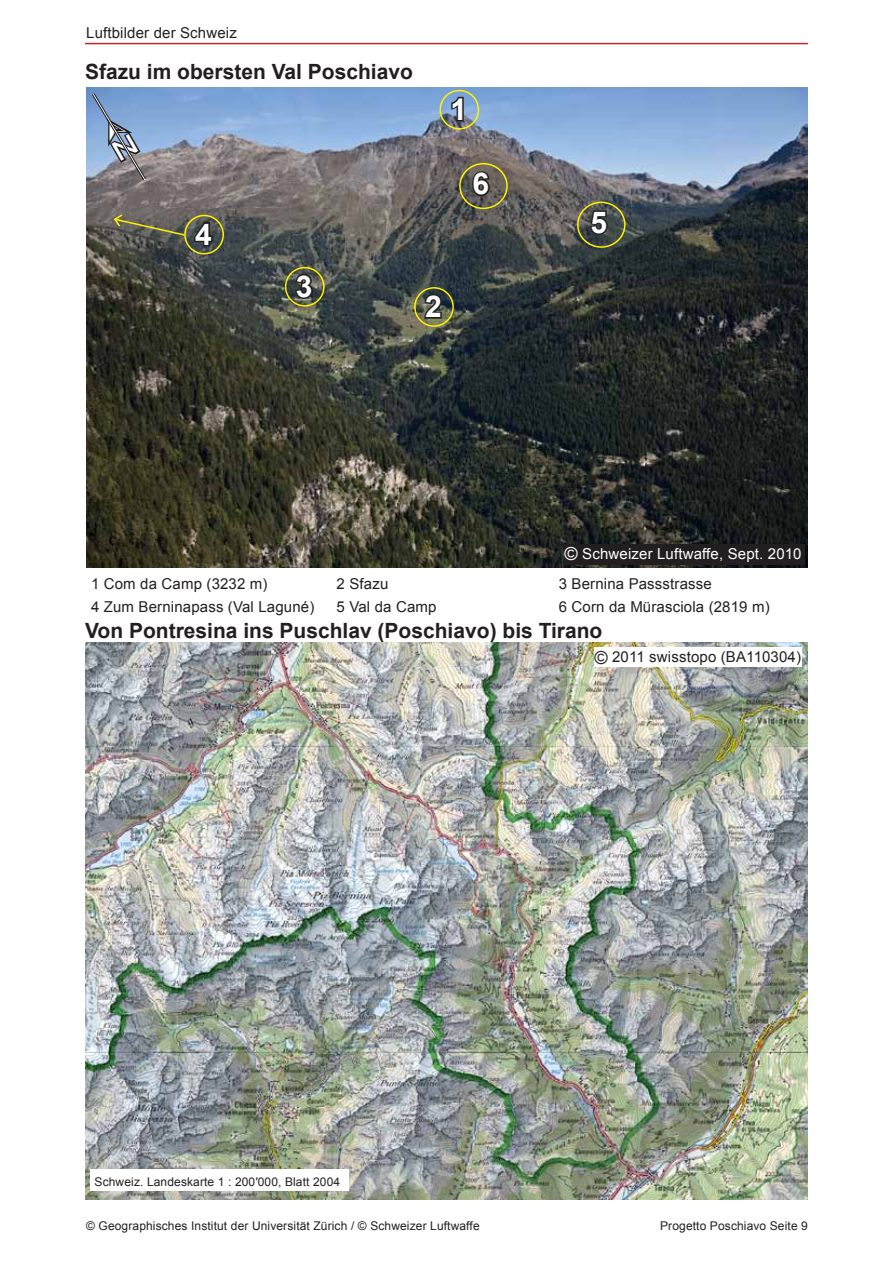
<style>
.page{position:relative;width:893px;height:1263px;background:#fff}
.page>*{position:absolute;margin:0;border:0;box-sizing:border-box;transform-origin:0 0}
.t1{font:700 30px "Arial";color:#fff}
.t2{font:700 21px "Arial";color:#231f20}
.t3{font:15px "Arial";letter-spacing:.01em;color:#231f20}
.t4{font:15px "Arial";letter-spacing:.01em;color:#fff}
.t5{font:12px "Arial";letter-spacing:.01em;color:#231f20}
.s1{font-size:18px}
</style>
<div class="page">
<hr style="left:85px;top:43px;width:723px;height:1px;background:#d2232a">
<img style="left:86px;top:87px;width:722px;height:481px">
<div style="left:564px;top:544px;width:241px;height:20px;background:#231f20"></div>
<div style="left:439px;top:90px;width:40px;height:40px;border:2px solid #fff200;border-radius:50%"></div>
<svg style="left:450px;top:95px;width:15px;height:28px"></svg>
<div style="left:414px;top:287px;width:40px;height:40px;border:2px solid #fff200;border-radius:50%"></div>
<svg style="left:422px;top:292px;width:22px;height:28px"></svg>
<div style="left:285px;top:267px;width:40px;height:40px;border:2px solid #fff200;border-radius:50%"></div>
<svg style="left:294px;top:272px;width:21px;height:28px"></svg>
<div style="left:184px;top:215px;width:40px;height:39px;border:2px solid #fff200;border-radius:50%"></div>
<svg style="left:193px;top:220px;width:21px;height:28px"></svg>
<svg style="left:113px;top:213px;width:73px;height:24px;background:#6e6b55"></svg>
<div style="left:577px;top:202px;width:49px;height:46px;border:2px solid #fff200;border-radius:50%"></div>
<svg style="left:588px;top:209px;width:22px;height:27px"></svg>
<div style="left:459px;top:163px;width:49px;height:46px;border:2px solid #fff200;border-radius:50%"></div>
<svg style="left:470px;top:170px;width:22px;height:28px"></svg>
<img style="left:85px;top:642px;width:723px;height:557px">
<div style="left:594px;top:648px;width:208px;height:19px;background:#fff"></div>
<div style="left:90px;top:1170px;width:259px;height:21px;background:#fff"></div>
<svg style="left:91px;top:93px;width:56px;height:88px;background:#7c90ae"></svg>
<p class="t3" style="left:86px;top:22px;width:152px">Luftbilder der Schweiz</p>
<h2 class="t2" style="left:85px;top:58px;width:329px">Sfazu im obersten Val Poschiavo</h2>
<h1 class="t1" style="left:450px;top:89px;width:18px">1</h1>
<h1 class="t1" style="left:195px;top:214px;width:18px">4</h1>
<h1 class="t1" style="left:296px;top:266px;width:18px">3</h1>
<h1 class="t1" style="left:473px;top:164px;width:18px">6</h1>
<h1 class="t1" style="left:425px;top:287px;width:18px">2</h1>
<h1 class="t1" style="left:590px;top:202px;width:18px">5</h1>
<p class="t4" style="left:564px;top:544px;width:239px"><span class="s1">©</span> Schweizer Luftwaffe, Sept. 2010</p>
<p class="t3" style="left:91px;top:574px;width:178px">1 Com da Camp (3232 m)</p>
<p class="t3" style="left:337px;top:574px;width:53px">2 Sfazu</p>
<p class="t3" style="left:559px;top:574px;width:155px">3 Bernina Passstrasse</p>
<p class="t3" style="left:91px;top:597px;width:225px">4 Zum Berninapass (Val Laguné)</p>
<p class="t3" style="left:337px;top:597px;width:101px">5 Val da Camp</p>
<p class="t3" style="left:559px;top:597px;width:212px">6 Corn da Mürasciola (2819 m)</p>
<p class="t3" style="left:594px;top:647px;width:208px"><span class="s1">©</span> 2011 swisstopo (BA110304)</p>
<h2 class="t2" style="left:85px;top:617px;width:519px">Von Pontresina ins Puschlav (Poschiavo) bis Tirano</h2>
<p class="t5" style="left:95px;top:1173px;width:247px">Schweiz. Landeskarte 1 : 200′000, Blatt 2004</p>
<p class="t5" style="left:86px;top:1218px;width:395px">© Geographisches Institut der Universität Zürich / © Schweizer Luftwaffe</p>
<p class="t5" style="left:660px;top:1218px;width:149px">Progetto Poschiavo Seite 9</p>
</div>
